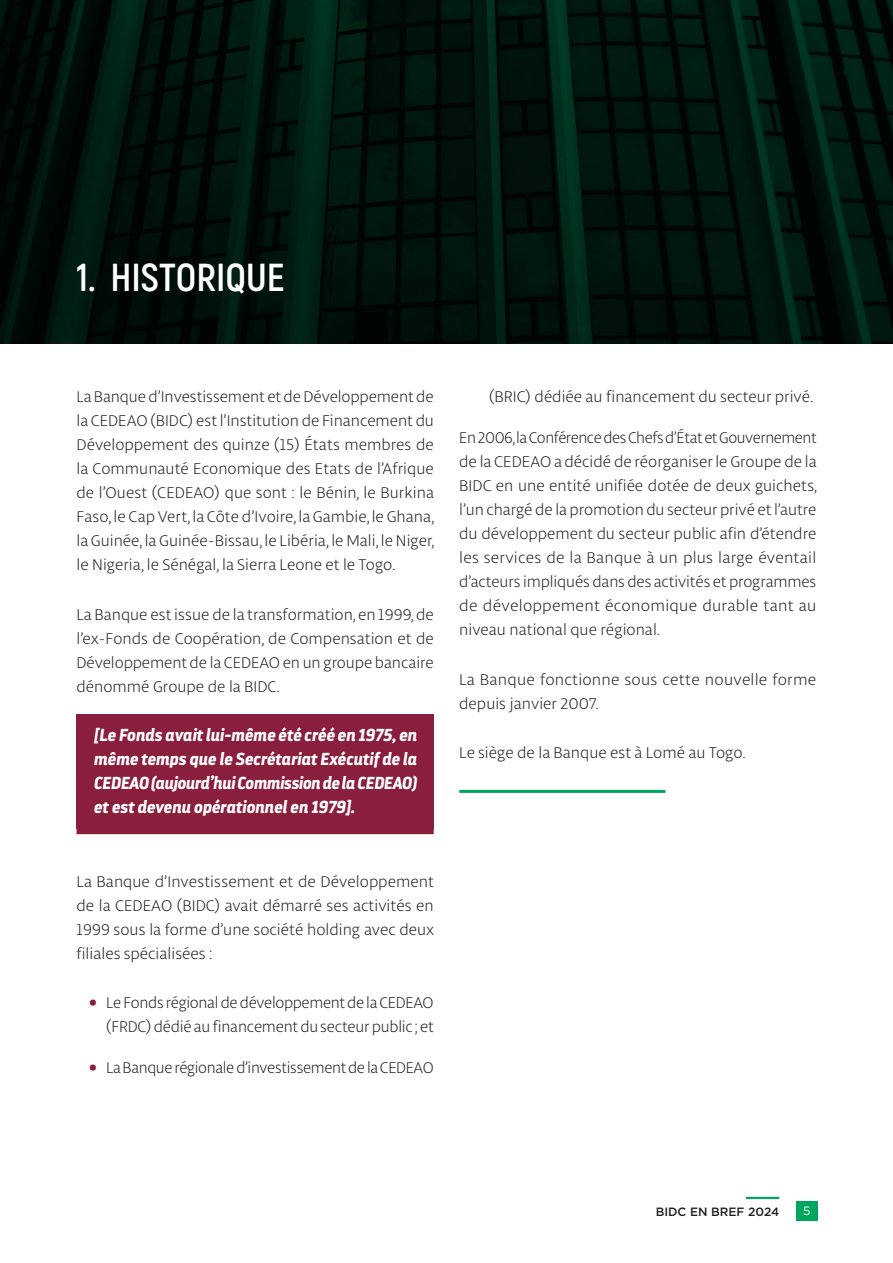
<style>
.page{position:relative;width:893px;height:1263px;background:#fff}
.page>*{position:absolute;margin:0;border:0;box-sizing:border-box;transform-origin:0 0}
.t1{font:700 39px "Akrobat";color:#fff}
.t2{font:italic 700 17.25px/24px "Darwin Pro";letter-spacing:-.005em;color:#fff;text-align:justify}
.t3{font:300 16.5px/24px "Libertad";color:#231f20;text-align:justify}
.t4{font:300 16.5px/24px "Libertad";letter-spacing:-.02em;color:#231f20;text-align:right}
.t5{font:500 12px "Gotham";color:#231f20}
.t6{font:12px "Gotham";color:#fff}
.s1{font-family:"Darwin Pro";font-weight:900;color:#8a1e3d}
</style>
<div class="page">
<svg style="left:0;top:0;width:893px;height:343px;background:#00130d"></svg>
<div style="left:77px;top:714px;width:357px;height:115px;background:#8a1e3d"></div>
<div style="left:77px;top:813px;width:357px;height:21px;background:#8a1e3d"></div>
<hr style="left:459px;top:790px;width:206px;height:3px;background:#00a65d">
<div style="left:796px;top:1201px;width:21px;height:20px;background:#00a65d"></div>
<hr style="left:746px;top:1197px;width:33px;height:2px;background:#00a65d">
<h1 class="t1" style="left:77px;top:253px;width:210px">1. HISTORIQUE</h1>
<p class="t3" style="left:77px;top:384px;width:359px">La Banque d’Investissement et de Développement de la CEDEAO (BIDC) est l’Institution de Financement du Développement des quinze (15) États membres de la Communauté Economique des Etats de l’Afrique de l’Ouest (CEDEAO) que sont : le Bénin, le Burkina Faso, le Cap Vert, la Côte d’Ivoire, la Gambie, le Ghana, la Guinée, la Guinée-Bissau, le Libéria, le Mali, le Niger, le Nigeria, le Sénégal, la Sierra Leone et le Togo.</p>
<p class="t3" style="left:77px;top:602px;width:359px">La Banque est issue de la transformation, en 1999, de l’ex-Fonds de Coopération, de Compensation et de Développement de la CEDEAO en un groupe bancaire dénommé Groupe de la BIDC.</p>
<p class="t2" style="left:94px;top:723px;width:325px">[Le Fonds avait lui-même été créé en 1975, en même temps que le Secrétariat Exécutif de la CEDEAO (aujourd’hui Commission de la CEDEAO) et est devenu opérationnel en 1979].</p>
<p class="t3" style="left:77px;top:869px;width:359px">La Banque d’Investissement et de Développement de la CEDEAO (BIDC) avait démarré ses activités en 1999 sous la forme d’une société holding avec deux filiales spécialisées :</p>
<p class="t4" style="left:89px;top:990px;width:346px"><span class="s1">•</span> Le Fonds régional de développement de la CEDEAO (FRDC) dédié au financement du secteur public ; et</p>
<p class="t4" style="left:89px;top:1055px;width:346px"><span class="s1">•</span> La Banque régionale d’investissement de la CEDEAO</p>
<p class="t3" style="left:489px;top:384px;width:326px">(BRIC) dédiée au financement du secteur privé.</p>
<p class="t3" style="left:459px;top:425px;width:359px">En 2006,la Conférence des Chefs d’État et Gouvernement de la CEDEAO a décidé de réorganiser le Groupe de la BIDC en une entité unifiée dotée de deux guichets, l’un chargé de la promotion du secteur privé et l’autre du développement du secteur public afin d’étendre les services de la Banque à un plus large éventail d’acteurs impliqués dans des activités et programmes de développement économique durable tant au niveau national que régional.</p>
<p class="t3" style="left:459px;top:667px;width:359px">La Banque fonctionne sous cette nouvelle forme depuis janvier 2007.</p>
<p class="t3" style="left:459px;top:740px;width:288px">Le siège de la Banque est à Lomé au Togo.</p>
<p class="t5" style="left:656px;top:1203px;width:125px">BIDC EN BREF 2024</p>
<p class="t6" style="left:803px;top:1204px;width:9px">5</p>
</div>
